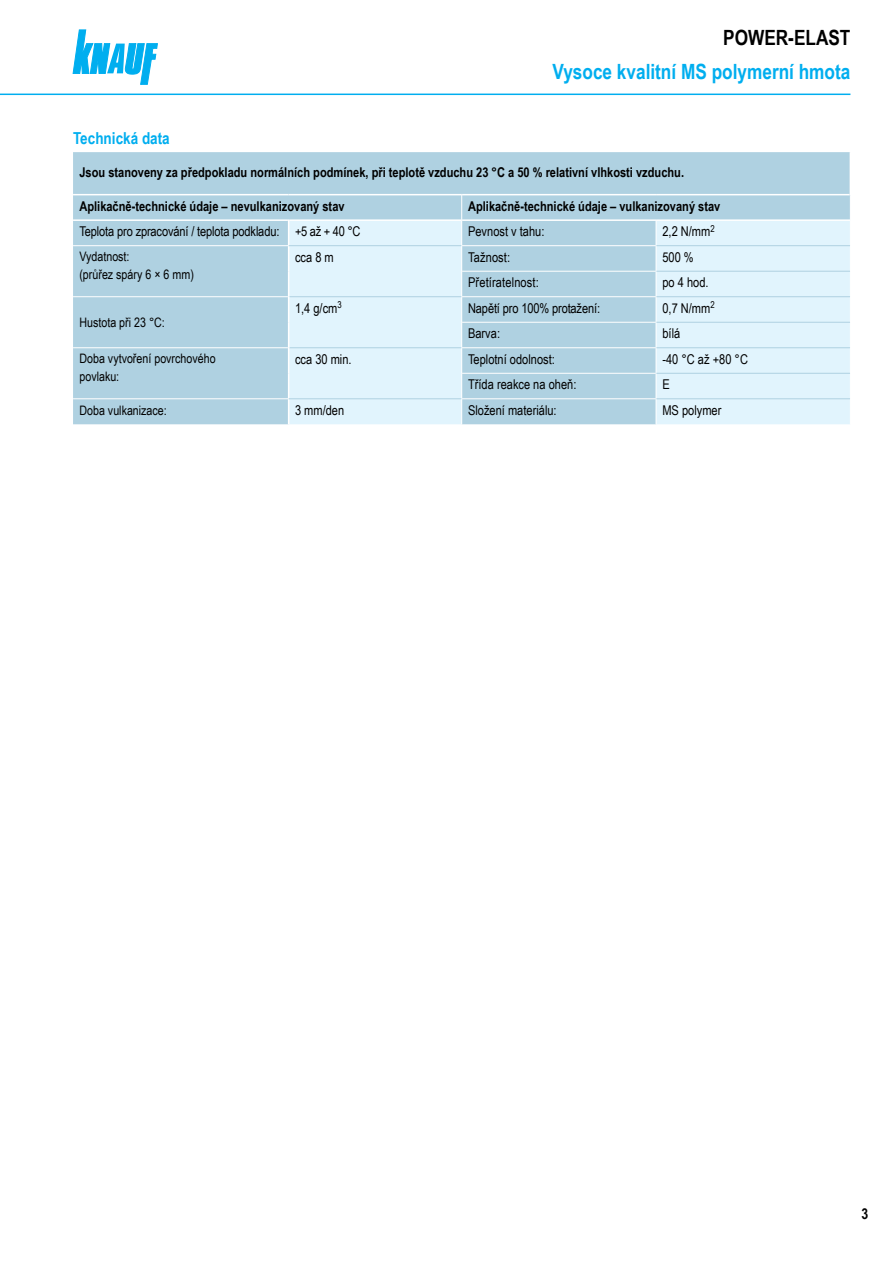
<style>
.page{position:relative;width:893px;height:1263px;background:#fff}
.page>*{position:absolute;margin:0;border:0;box-sizing:border-box;transform-origin:0 0}
.t1{font:700 21px "Arial Narrow";color:#00aeef}
.t2{font:700 21px "Arial Narrow";color:#000}
.t3{font:700 16.5px "Arial Narrow";color:#00aeef}
.t4{font:700 15px "Arial Narrow";color:#000}
.t5{font:13.5px "Arial Narrow";color:#000}
.t6{font:700 13.5px "Arial Narrow";color:#000}
.t7{font:13.05px/17.2px "Arial Narrow";color:#000}
</style>
<div class="page">
<svg style="left:73px;top:30px;width:84px;height:54px"></svg>
<hr style="left:0;top:94px;width:850px;height:1px;background:#00aeef">
<div style="left:73px;top:152px;width:777px;height:272px;background:#afd1e1"></div>
<svg style="left:289px;top:221px;width:561px;height:203px;background:#cfe7f3"></svg>
<hr style="left:73px;top:194px;width:216px;height:1px;background:#fff">
<hr style="left:289px;top:194px;width:172px;height:1px;background:#fff">
<hr style="left:462px;top:194px;width:194px;height:1px;background:#fff">
<hr style="left:656px;top:194px;width:194px;height:1px;background:#fff">
<hr style="left:462px;top:245px;width:194px;height:1px;background:#fff">
<hr style="left:462px;top:271px;width:194px;height:1px;background:#fff">
<svg style="left:656px;top:221px;width:1px;height:203px"></svg>
<hr style="left:289px;top:245px;width:172px;height:1px;background:#afd1e1">
<hr style="left:289px;top:296px;width:172px;height:1px;background:#afd1e1">
<hr style="left:289px;top:347px;width:172px;height:1px;background:#afd1e1">
<hr style="left:289px;top:398px;width:172px;height:1px;background:#afd1e1">
<hr style="left:73px;top:245px;width:216px;height:1px;background:#fff">
<hr style="left:73px;top:347px;width:215px;height:1px;background:#fff">
<hr style="left:73px;top:398px;width:216px;height:1px;background:#fff">
<hr style="left:462px;top:296px;width:194px;height:1px;background:#fff">
<hr style="left:462px;top:322px;width:194px;height:1px;background:#fff">
<hr style="left:462px;top:347px;width:194px;height:1px;background:#fff">
<hr style="left:462px;top:373px;width:194px;height:1px;background:#fff">
<hr style="left:462px;top:398px;width:194px;height:1px;background:#fff">
<hr style="left:656px;top:296px;width:194px;height:1px;background:#afd1e1">
<hr style="left:656px;top:322px;width:194px;height:1px;background:#afd1e1">
<hr style="left:656px;top:347px;width:194px;height:1px;background:#afd1e1">
<hr style="left:656px;top:373px;width:194px;height:1px;background:#afd1e1">
<hr style="left:656px;top:398px;width:194px;height:1px;background:#afd1e1">
<hr style="left:73px;top:296px;width:215px;height:1px;background:#fff">
<svg style="left:288px;top:219px;width:1px;height:205px"></svg>
<hr style="left:656px;top:245px;width:194px;height:1px;background:#afd1e1">
<hr style="left:656px;top:271px;width:194px;height:1px;background:#afd1e1">
<hr style="left:73px;top:219px;width:215px;height:2px;background:#fff">
<hr style="left:289px;top:219px;width:172px;height:2px;background:#fff">
<svg style="left:461px;top:194px;width:1px;height:230px"></svg>
<hr style="left:462px;top:219px;width:194px;height:2px;background:#fff">
<hr style="left:656px;top:219px;width:194px;height:2px;background:#fff">
<h1 class="t2" style="left:723px;top:22px;width:129px">POWER-ELAST</h1>
<h1 class="t1" style="left:552px;top:56px;width:299px">Vysoce kvalitní MS polymerní hmota</h1>
<p class="t3" style="left:73px;top:125px;width:98px">Technická data</p>
<p class="t6" style="left:79px;top:162px;width:606px">Jsou stanoveny za předpokladu normálních podmínek, při teplotě vzduchu 23 °C a 50 % relativní vlhkosti vzduchu.</p>
<p class="t6" style="left:79px;top:196px;width:267px">Aplikačně-technické údaje – nevulkanizovaný stav</p>
<p class="t6" style="left:468px;top:196px;width:254px">Aplikačně-technické údaje – vulkanizovaný stav</p>
<p class="t5" style="left:79px;top:222px;width:283px">Teplota pro zpracování / teplota podkladu: +5 až + 40 °C</p>
<p class="t5" style="left:468px;top:222px;width:78px">Pevnost v tahu:</p>
<p class="t5" style="left:662px;top:222px;width:54px">2,2 N/mm<sup>2</sup></p>
<p class="t7" style="left:79px;top:248px;width:116px">Vydatnost:<br>(průřez spáry 6 × 6 mm)</p>
<p class="t5" style="left:295px;top:247px;width:40px">cca 8 m</p>
<p class="t5" style="left:468px;top:247px;width:44px">Tažnost:</p>
<p class="t5" style="left:662px;top:247px;width:33px">500 %</p>
<p class="t5" style="left:468px;top:273px;width:72px">Přetíratelnost:</p>
<p class="t5" style="left:662px;top:273px;width:48px">po 4 hod.</p>
<p class="t7" style="left:79px;top:313px;width:87px">Hustota při 23 °C:</p>
<p class="t5" style="left:295px;top:298px;width:48px">1,4 g/cm<sup>3</sup></p>
<p class="t5" style="left:468px;top:298px;width:134px">Napětí pro 100% protažení:</p>
<p class="t5" style="left:662px;top:298px;width:54px">0,7 N/mm<sup>2</sup></p>
<p class="t5" style="left:468px;top:324px;width:33px">Barva:</p>
<p class="t5" style="left:662px;top:324px;width:19px">bílá</p>
<p class="t7" style="left:79px;top:350px;width:138px">Doba vytvoření povrchového povlaku:</p>
<p class="t5" style="left:295px;top:349px;width:58px">cca 30 min.</p>
<p class="t5" style="left:468px;top:349px;width:88px">Teplotní odolnost:</p>
<p class="t5" style="left:662px;top:349px;width:87px">-40 °C až +80 °C</p>
<p class="t5" style="left:468px;top:375px;width:110px">Třída reakce na oheň:</p>
<p class="t5" style="left:662px;top:375px;width:9px">E</p>
<p class="t7" style="left:79px;top:401px;width:89px">Doba vulkanizace:</p>
<p class="t5" style="left:295px;top:400px;width:51px">3 mm/den</p>
<p class="t5" style="left:468px;top:400px;width:90px">Složení materiálu:</p>
<p class="t5" style="left:662px;top:400px;width:61px">MS polymer</p>
<p class="t4" style="left:861px;top:1202px;width:8px">3</p>
</div>
